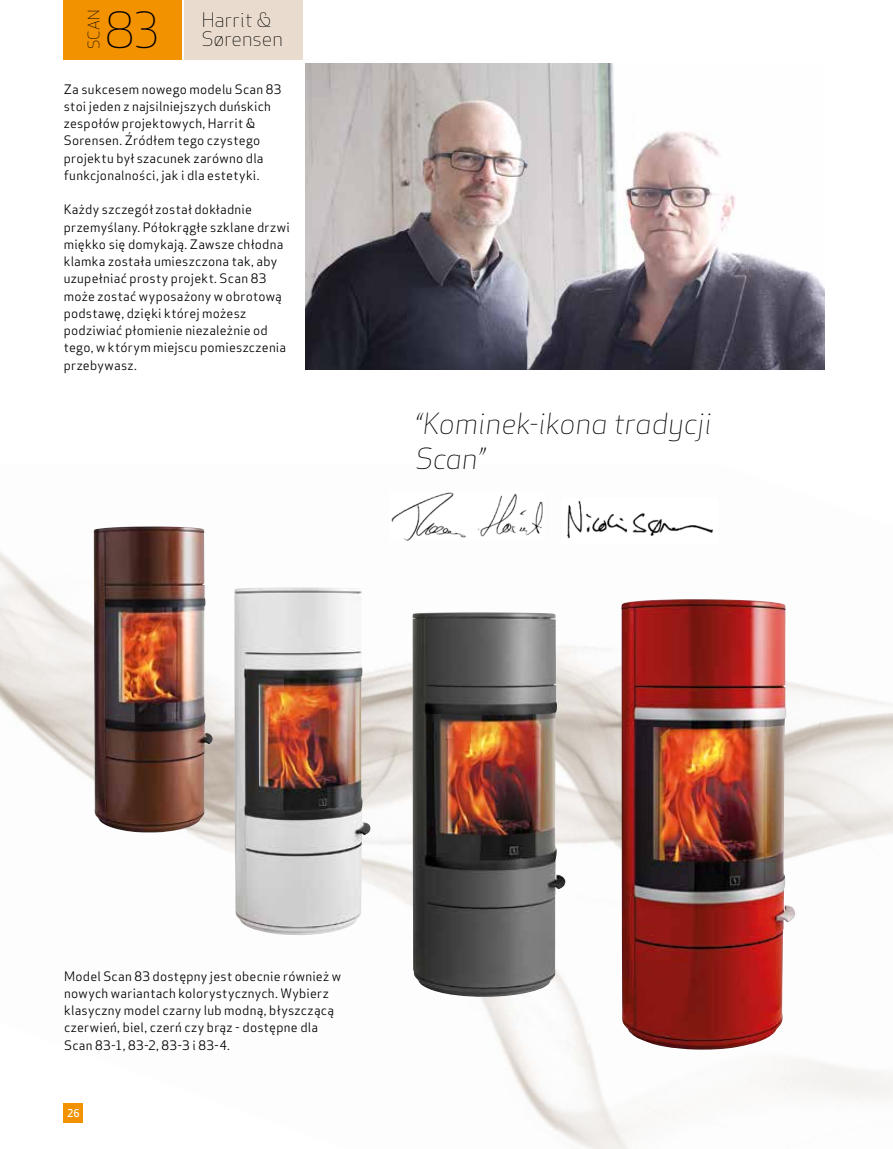
<style>
.page{position:relative;width:893px;height:1149px;background:#fff}
.page>*{position:absolute;margin:0;border:0;box-sizing:border-box;transform-origin:0 0}
.t1{font:300 48.75px "Apex Sans";color:#000}
.t2{font:italic 300 28.5px/34.5px "Apex Sans";letter-spacing:-.005em;color:#000}
.t3{font:300 19.5px "Apex Sans";letter-spacing:-.005em;color:#000}
.t4{font:300 15.6px "Apex Sans";color:#000}
.t5{font:12.75px/17.2px "Apex Sans";letter-spacing:.02em;color:#000}
.t6{font:500 10.5px "Apex Sans";color:#fff}
</style>
<div class="page">
<div style="left:64px;top:0;width:118px;height:60px;background:#f39200"></div>
<div style="left:185px;top:0;width:118px;height:60px;background:#e9dbce"></div>
<img style="left:305px;top:64px;width:520px;height:305px">
<img style="left:63px;top:663px;width:487px;height:463px">
<img style="left:550px;top:645px;width:253px;height:503px">
<img style="left:63px;top:779px;width:109px;height:158px">
<img style="left:665px;top:766px;width:228px;height:382px">
<img style="left:835px;top:990px;width:58px;height:158px">
<img style="left:0;top:530px;width:94px;height:249px">
<img style="left:0;top:530px;width:58px;height:93px">
<img style="left:803px;top:685px;width:90px;height:115px">
<img style="left:621px;top:599px;width:174px;height:450px">
<img style="left:94px;top:526px;width:119px;height:306px">
<img style="left:412px;top:612px;width:154px;height:384px">
<img style="left:234px;top:587px;width:137px;height:347px">
<img style="left:567px;top:500px;width:146px;height:39px">
<img style="left:391px;top:492px;width:152px;height:48px">
<div style="left:64px;top:1102px;width:19px;height:20px;background:#f39200"></div>
<p class="t4" style="left:84px;top:49px;width:41px;rotate:-90deg">SCAN</p>
<h1 class="t1" style="left:105px;top:-2px;width:55px">83</h1>
<h3 class="t3" style="left:202px;top:7px;width:71px">Harrit &amp;</h3>
<h3 class="t3" style="left:202px;top:27px;width:83px">Sørensen</h3>
<p class="t5" style="left:64px;top:79px;width:219px">Za sukcesem nowego modelu Scan 83 stoi jeden z najsilniejszych duńskich zespołów projektowych, Harrit &amp; Sorensen. Źródłem tego czystego projektu był szacunek zarówno dla funkcjonalności, jak i dla estetyki.</p>
<p class="t5" style="left:64px;top:200px;width:227px">Każdy szczegół został dokładnie przemyślany. Półokrągłe szklane drzwi miękko się domykają. Zawsze chłodna klamka została umieszczona tak, aby uzupełniać prosty projekt. Scan 83 może zostać wyposażony w obrotową podstawę, dzięki której możesz podziwiać płomienie niezależnie od tego, w którym miejscu pomieszczenia przebywasz.</p>
<h2 class="t2" style="left:416px;top:406px;width:298px">“Kominek-ikona tradycji<br>Scan”</h2>
<p class="t5" style="left:64px;top:965px;width:278px">Model Scan 83 dostępny jest obecnie również w nowych wariantach kolorystycznych. Wybierz klasyczny model czarny lub modną, błyszczącą czerwień, biel, czerń czy brąz - dostępne dla Scan 83-1, 83-2, 83-3 i 83-4.</p>
<p class="t6" style="left:67px;top:1103px;width:14px">26</p>
</div>
